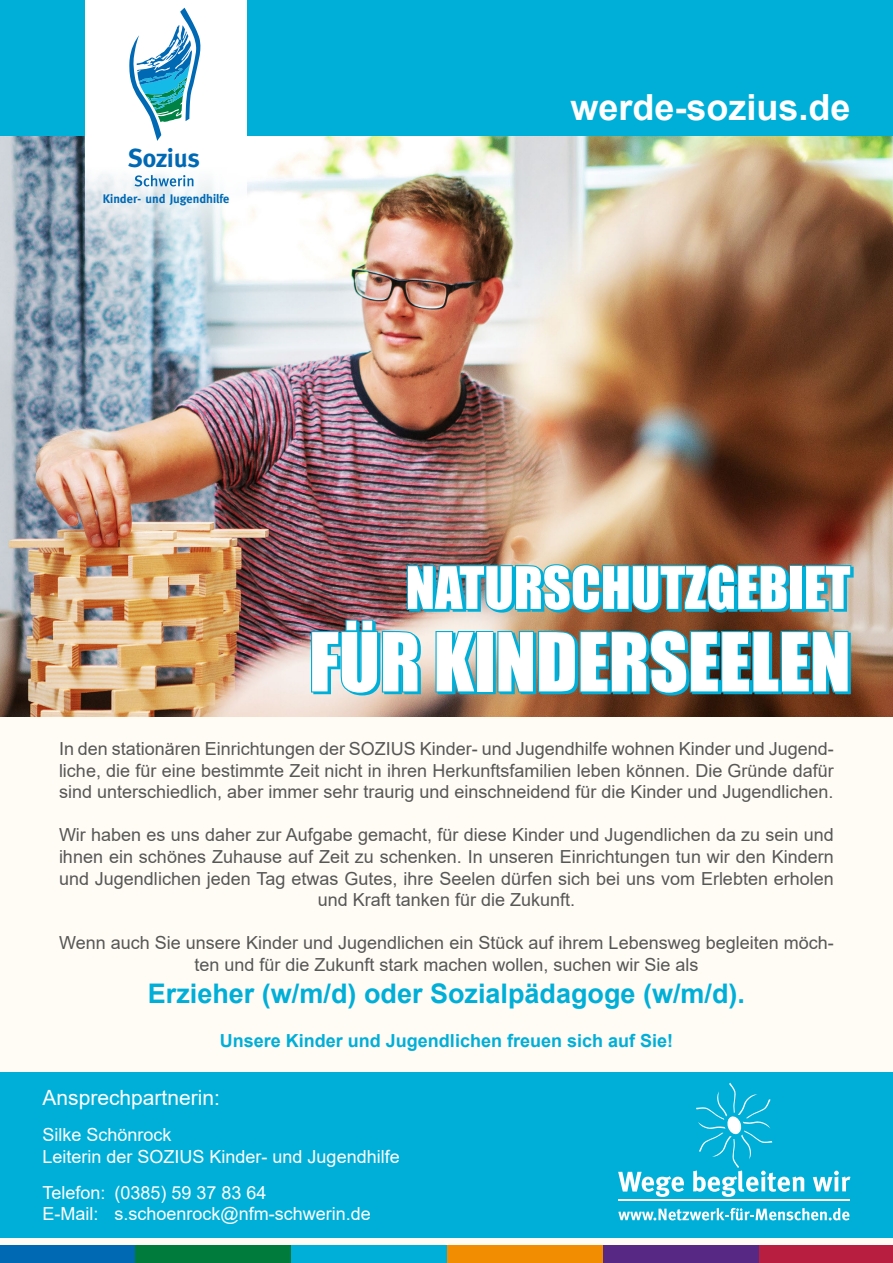
<style>
.page{position:relative;width:893px;height:1263px;background:#fffbf5}
.page>*{position:absolute;margin:0;border:0;box-sizing:border-box;transform-origin:0 0}
.t1{font:75px "Impact";color:#fff}
.t2{font:54px "Impact";color:#fff}
.t3{font:700 36px "Arial";color:#fff}
.t4{font:700 27px "Arial";color:#00afd8}
.t5{font:700 25.95px "Meta";color:#0069b4}
.t6{font:21px "Arial";color:#fff}
.t7{font:18px/21.6px "Arial";color:#575756;text-align:center}
.t8{font:18px/21.6px "Arial";color:#fff}
.t9{font:700 18px "Arial";color:#00afd8}
.t10{font:700 12.45px "Meta";color:#0069b4}
</style>
<div class="page">
<div style="left:0;top:1072px;width:893px;height:165px;background:#00afd8"></div>
<div style="left:0;top:0;width:893px;height:137px;background:#00afd8"></div>
<img style="left:0;top:137px;width:893px;height:579px">
<svg style="left:85px;top:0;width:162px;height:294px;fill:#fefefe"></svg>
<div style="left:758px;top:1246px;width:135px;height:17px;background:#b71e3f"></div>
<div style="left:603px;top:1246px;width:156px;height:17px;background:#582885"></div>
<div style="left:447px;top:1246px;width:156px;height:17px;background:#f28c00"></div>
<div style="left:291px;top:1246px;width:156px;height:17px;background:#00afd8"></div>
<div style="left:135px;top:1246px;width:156px;height:17px;background:#007b3c"></div>
<div style="left:0;top:1246px;width:135px;height:17px;background:#0069b4"></div>
<svg style="left:618px;top:1172px;width:66px;height:25px"></svg>
<svg style="left:693px;top:1083px;width:111px;height:114px"></svg>
<svg style="left:813px;top:1171px;width:37px;height:20px"></svg>
<svg style="left:618px;top:1208px;width:231px;height:12px"></svg>
<hr style="left:734px;top:1199px;width:39px;height:2px;background:#fff">
<hr style="left:773px;top:1199px;width:38px;height:2px;background:#fff">
<hr style="left:811px;top:1199px;width:39px;height:2px;background:#fff">
<hr style="left:618px;top:1199px;width:39px;height:2px;background:#fff">
<hr style="left:657px;top:1199px;width:39px;height:2px;background:#fff">
<hr style="left:696px;top:1199px;width:38px;height:2px;background:#fff">
<svg style="left:129px;top:8px;width:74px;height:133px;background:#a5d1e1"></svg>
<svg style="left:135px;top:175px;width:58px;height:11px"></svg>
<img style="left:310px;top:555px;width:545px;height:142px">
<h3 class="t5" style="left:128px;top:143px;width:73px">Sozius</h3>
<p class="t10" style="left:103px;top:192px;width:128px">Kinder- und Jugendhilfe</p>
<h3 class="t3" style="left:570px;top:82px;width:282px">werde-sozius.de</h3>
<h2 class="t2" style="left:406px;top:546px;width:446px">NATURSCHUTZGEBIET</h2>
<h1 class="t1" style="left:309px;top:604px;width:543px">FÜR KINDERSEELEN</h1>
<p class="t7" style="left:59px;top:738px;width:776px;text-align:justify">In den stationären Einrichtungen der SOZIUS Kinder- und Jugendhilfe wohnen Kinder und Jugend&shy;liche, die für eine bestimmte Zeit nicht in ihren Herkunftsfamilien leben können. Die Gründe dafür sind unterschiedlich, aber immer sehr traurig und einschneidend für die Kinder und Jugendlichen.</p>
<p class="t7" style="left:59px;top:824px;width:776px">Wir haben es uns daher zur Aufgabe gemacht, für diese Kinder und Jugendlichen da zu sein und ihnen ein schönes Zuhause auf Zeit zu schenken. In unseren Einrichtungen tun wir den Kindern und Jugendlichen jeden Tag etwas Gutes, ihre Seelen dürfen sich bei uns vom Erlebten erholen und Kraft tanken für die Zukunft.</p>
<p class="t7" style="left:59px;top:932px;width:776px">Wenn auch Sie unsere Kinder und Jugendlichen ein Stück auf ihrem Lebensweg begleiten möch&shy;ten und für die Zukunft stark machen wollen, suchen wir Sie als</p>
<h3 class="t4" style="left:148px;top:975px;width:599px">Erzieher (w/m/d) oder Sozialpädagoge (w/m/d).</h3>
<p class="t9" style="left:220px;top:1028px;width:455px">Unsere Kinder und Jugendlichen freuen sich auf Sie!</p>
<p class="t6" style="left:43px;top:1083px;width:179px">Ansprechpartnerin:</p>
<p class="t8" style="left:43px;top:1124px;width:359px">Silke Schönrock<br>Leiterin der SOZIUS Kinder- und Jugendhilfe</p>
<p class="t8" style="left:43px;top:1181px;width:330px">Telefon: (0385) 59 37 83 64<br>E-Mail: s.schoenrock@nfm-schwerin.de</p>
</div>
